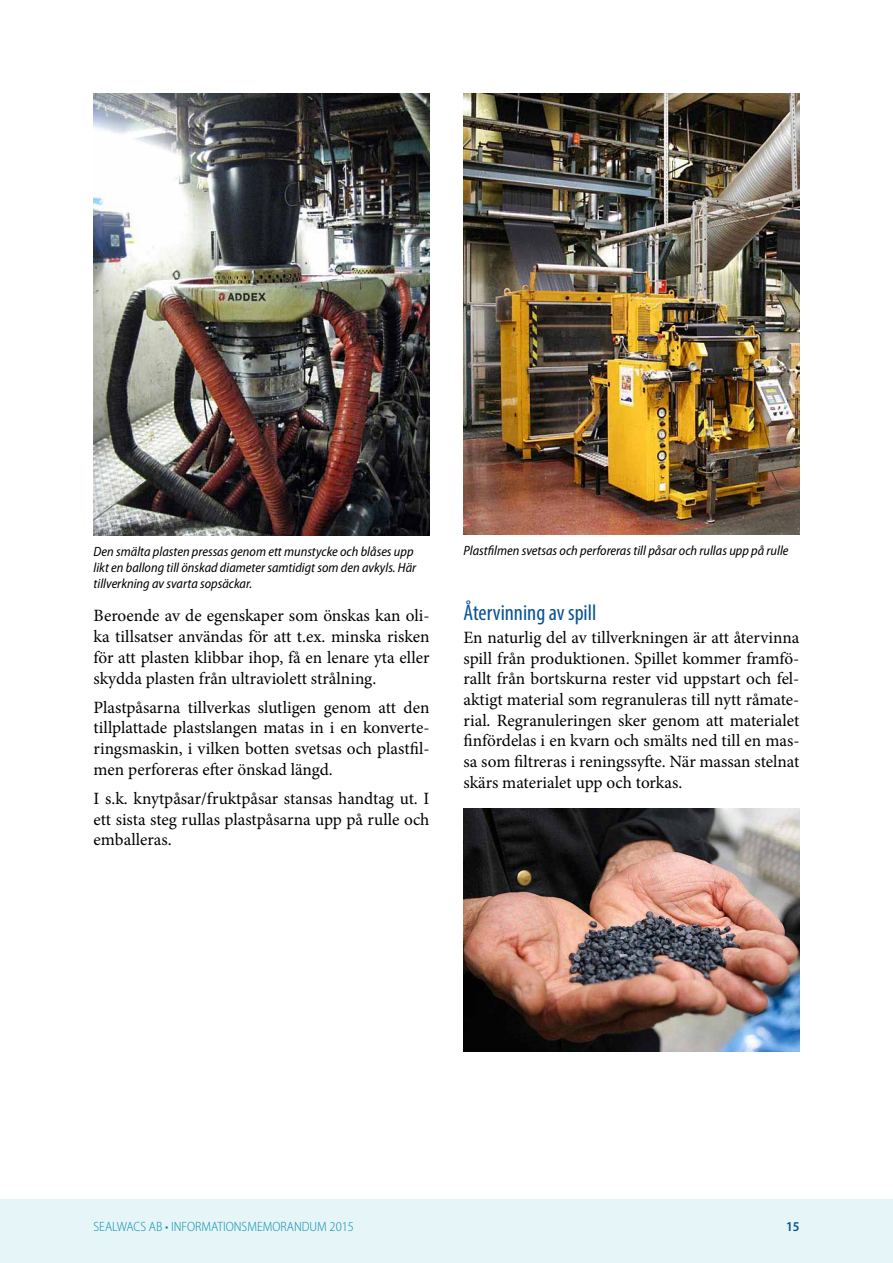
<style>
.page{position:relative;width:893px;height:1263px;background:#fff}
.page>*{position:absolute;margin:0;border:0;box-sizing:border-box;transform-origin:0 0}
.t1{font:condensed 22.5px "Myriad Pro";color:#095394}
.t2{font:17.25px/20.7px "Minion Pro";color:#000;text-align:justify}
.t3{font:italic semi-condensed 13.5px/16.2px "Myriad Pro";color:#000}
.t4{font:300 semi-condensed 13.5px "Myriad Pro";color:#088eb0}
.t5{font:600 semi-condensed 13.5px "Myriad Pro";color:#095394}
</style>
<div class="page">
<div style="left:0;top:1199px;width:893px;height:64px;background:#e5f5f8"></div>
<img style="left:94px;top:94px;width:335px;height:441px">
<img style="left:463px;top:94px;width:336px;height:440px">
<img style="left:463px;top:808px;width:336px;height:243px">
<p class="t3" style="left:94px;top:543px;width:324px">Den smälta plasten pressas genom ett munstycke och blåses upp likt en ballong till önskad diameter samtidigt som den avkyls. Här tillverkning av svarta sopsäckar.</p>
<p class="t2" style="left:94px;top:606px;width:337px">Beroende av de egenskaper som önskas kan oli&shy;ka tillsatser användas för att t.ex. minska risken för att plasten klibbar ihop, få en lenare yta eller skydda plasten från ultraviolett strålning.</p>
<p class="t2" style="left:94px;top:697px;width:337px">Plastpåsarna tillverkas slutligen genom att den tillplattade plastslangen matas in i en konverte&shy;ringsmaskin, i vilken botten svetsas och plastfil&shy;men perforeras efter önskad längd.</p>
<p class="t2" style="left:94px;top:788px;width:337px">I s.k. knytpåsar/fruktpåsar stansas handtag ut. I ett sista steg rullas plastpåsarna upp på rulle och emballeras.</p>
<p class="t3" style="left:463px;top:542px;width:327px">Plastfilmen svetsas och perforeras till påsar och rullas upp på rulle</p>
<h1 class="t1" style="left:463px;top:599px;width:134px">Återvinning av spill</h1>
<p class="t2" style="left:463px;top:627px;width:337px">En naturlig del av tillverkningen är att återvinna spill från produktionen. Spillet kommer framfö&shy;rallt från bortskurna rester vid uppstart och fel&shy;aktigt material som regranuleras till nytt råmate&shy;rial. Regranuleringen sker genom att materialet finfördelas i en kvarn och smälts ned till en mas&shy;sa som filtreras i reningssyfte. När massan stelnat skärs materialet upp och torkas.</p>
<p class="t4" style="left:94px;top:1219px;width:262px">SEALWACS AB • INFORMATIONSMEMORANDUM 2015</p>
<p class="t5" style="left:786px;top:1218px;width:15px">15</p>
</div>
